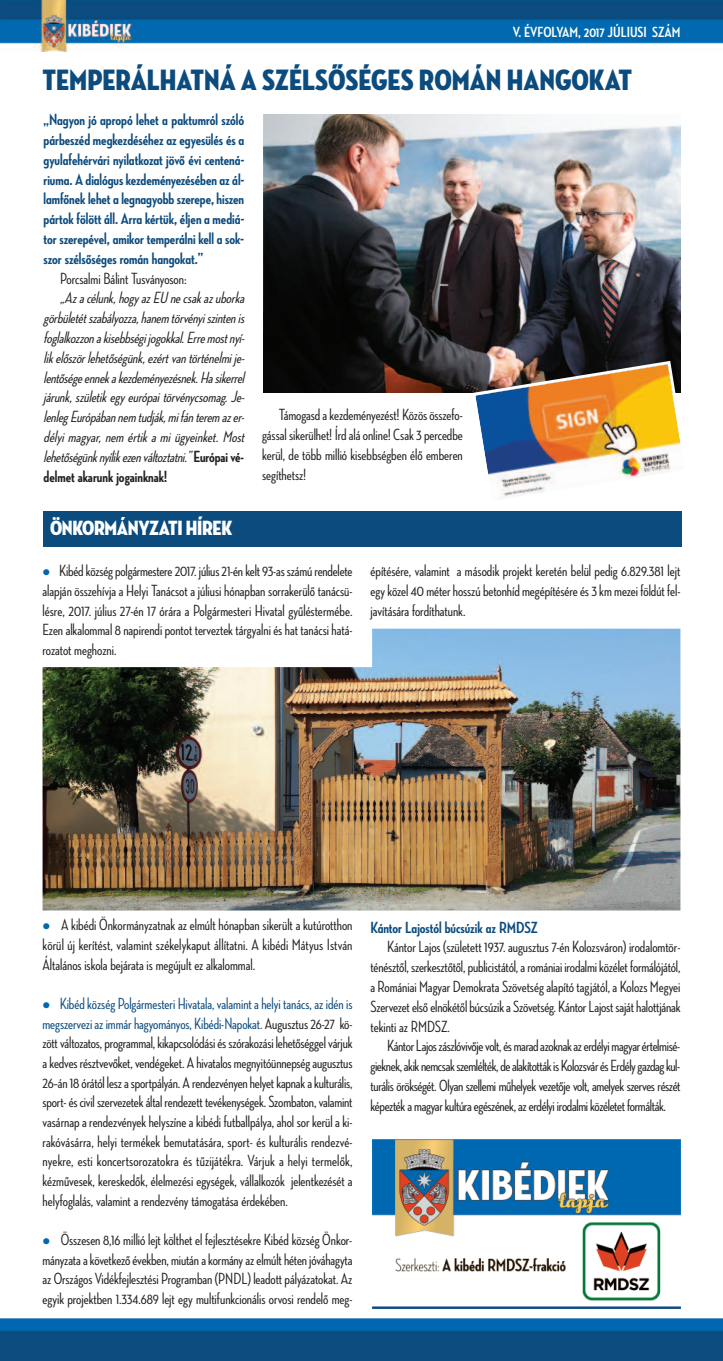
<style>
.page{position:relative;width:723px;height:1361px;background:#fff}
.page>*{position:absolute;margin:0;border:0;box-sizing:border-box;transform-origin:0 0}
.t1{font:30px "Neutraface Condensed Titling";color:#0c4b7e}
.t2{font:21px "Neutraface Condensed Titling";letter-spacing:-.015em;color:#fff}
.t3{font:500 16.5px/19.6px "Neutraface Condensed";color:#231f20;text-align:justify}
.t4{font:italic 500 16.5px/19.8px "Neutraface Condensed";letter-spacing:-.005em;color:#231f20}
.t5{font:16.5px/19.8px "Neutraface Condensed Bold Alt";color:#0c4b7e;text-align:justify}
.t6{font:700 15px "Neutraface Condensed";color:#fff}
.s1{font-weight:700;font-style:normal}
.s2{color:#0068af}
.s3{color:#0c4b7e}
</style>
<div class="page">
<svg style="left:0;top:1318px;width:723px;height:43px;background:#0a558e"></svg>
<img style="left:0;top:0;width:723px;height:51px">
<img style="left:372px;top:1139px;width:308px;height:169px">
<div style="left:43px;top:511px;width:638px;height:35px;background:#0c4b7e"></div>
<img style="left:264px;top:114px;width:416px;height:279px">
<img style="left:470px;top:359px;width:211px;height:140px">
<img style="left:43px;top:628px;width:637px;height:282px">
<p class="t6" style="left:513px;top:23px;width:169px">V. ÉVFOLYAM, 2017 JÚLIUSI SZÁM</p>
<h1 class="t1" style="left:43px;top:63px;width:591px">TEMPERÁLHATNÁ A SZÉLSŐSÉGES ROMÁN HANGOKAT</h1>
<p class="t5" style="left:44px;top:110px;width:203px">„Nagyon jó apropó lehet a paktumról szóló párbeszéd megkezdéséhez az egyesülés és a gyulafehérvári nyilatkozat jövő évi centená&shy;riuma. A dialóguskezdeményezésébenazál&shy;lamfőneklehetalegnagyobbszerepe,hiszen pártok fölött áll. Arra kértük, éljen a mediá&shy;tor szerepével, amikor temperálni kell a sok&shy;szor szélsőséges román hangokat.”</p>
<p class="t3" style="left:60px;top:268px;width:128px">Porcsalmi Bálint Tusványoson:</p>
<p class="t4" style="left:44px;top:288px;width:206px;text-indent:17px">„Az a célunk, hogy az EU ne csak az uborka görbületét szabályozza,hanem törvényi szintenis foglalkozzonakisebbségi jogokkal. Erre mostnyí&shy;lik először lehetőségünk, ezért van történelmi je&shy;lentőségeennekakezdeményezésnek. Hasikerrel járunk, születik egy európai törvénycsomag. Je&shy;lenleg Európábannem tudják, mi fánterem azer&shy;délyi magyar, nem értik a mi ügyeinket. Most lehetőségünknyílikezenváltoztatni.” <span class="s1">E u r ó p a i v é - delmet akarunk jogainknak!</span></p>
<p class="t2" style="left:50px;top:516px;width:184px">ÖNKORMÁNYZATI HÍREK</p>
<p class="t3" style="left:262px;top:405px;width:202px;text-indent:17px">Támogasdakezdeményezést! Közösösszefo&shy;gással sikerülhet! Írdaláonline! Csak3percedbe kerül, de több millió kisebbségben élő emberen segíthetsz!</p>
<p class="t3" style="left:43px;top:561px;width:311px"><span class="s2">●</span> Kibédközségpolgármestere2017. július21-énkelt93-as számúrendelete alapján összehívja a Helyi Tanácsot a júliusi hónapban sorrakerülő tanácsü&shy;lésre, 2017. július 27-én 17 órára a Polgármesteri Hivatal gyűléstermébe.<br>Ezenalkalommal8napirendipontot terveztek tárgyalniéshat tanácsihatá&shy;rozatot meghozni.</p>
<p class="t3" style="left:370px;top:561px;width:311px">építésére, valamint a második projekt keretén belül pedig 6.829.381 lejt egyközel40 méterhosszúbetonhíd megépítéséreés3km mezei földút fel&shy;javítására fordíthatunk.</p>
<p class="t3" style="left:43px;top:915px;width:311px"><span class="s2">●</span> A kibédi Önkormányzatnak az elmúlt hónapban sikerült a kutúrotthon körül új kerítést, valamint székelykaput állítatni. A kibédi Mátyus István Általános iskola bejárata is megújult ez alkalommal.</p>
<p class="t3" style="left:43px;top:993px;width:311px"><span class="s2">●</span> <span class="s3">Kibédközség Polgármesteri Hivatala, valamint ahelyi tanács, az idénis megszerveziaz immárhagyományos, Kibédi-Napokat.</span> Augusztus26-27 kö&shy;zöttváltozatos,programmal,kikapcsolódásiés szórakozási lehetőséggelvárjuk akedves résztvevőket,vendégeket. A hivatalos megnyitóünnepségaugusztus 26–án18órától leszasportpályán. A rendezvényenhelyetkapnakakulturális, sport-és civil szervezetekáltal rendezett tevékenységek.Szombaton,valamint vasárnapa rendezvényekhelyszíne a kibédi futballpálya, ahol sor kerül a ki&shy;rakóvásárra, helyi termékek bemutatására, sport- és kulturális rendezvé&shy;nyekre, esti koncertsorozatokra és tűzijátékra. Várjuk a helyi termelők, kézművesek, kereskedők, élelmezési egységek, vállalkozók jelentkezését a helyfoglalás, valamint a rendezvény támogatása érdekében.</p>
<p class="t3" style="left:43px;top:1229px;width:311px"><span class="s2">●</span> Összesen 8,16 millió lejt költhet el fejlesztésekre Kibéd község Önkor&shy;mányzataakövetkezőévekben, miutánakormányazelmúlthétenjóváhagyta az Országos Vidékfejlesztési Programban(PNDL) leadottpályázatokat. Az egyik projektben 1.334.689 lejt egy multifunkcionális orvosi rendelő meg-</p>
<p class="t5" style="left:370px;top:917px;width:169px">Kántor Lajostól búcsúzik az RMDSZ</p>
<p class="t3" style="left:370px;top:937px;width:311px;text-indent:16px">KántorLajos (született 1937. augusztus7-én Kolozsváron) irodalomtör&shy;ténésztől, szerkesztőtől,publicistától,aromániai irodalmiközélet formálójától, a Romániai Magyar DemokrataSzövetség alapítótagjától, a Kolozs Megyei SzervezetelsőelnökétőlbúcsúzikaSzövetség. KántorLajost sajáthalottjának tekinti az RMDSZ.</p>
<p class="t3" style="left:370px;top:1036px;width:311px;text-indent:17px">KántorLajoszászlóvivőjevolt,ésmaradazoknakazerdélyimagyarértelmisé&shy;gieknek,akiknemcsakszemlélték,dealakítottákisKolozsvárésErdélygazdagkul&shy;turális örökségét. Olyan szelemi műhelyek vezetője volt, amelyek szerves részét képeztéka magyarkultúraegészének,azerdélyi irodalmiközéletet formálták.</p>
</div>
